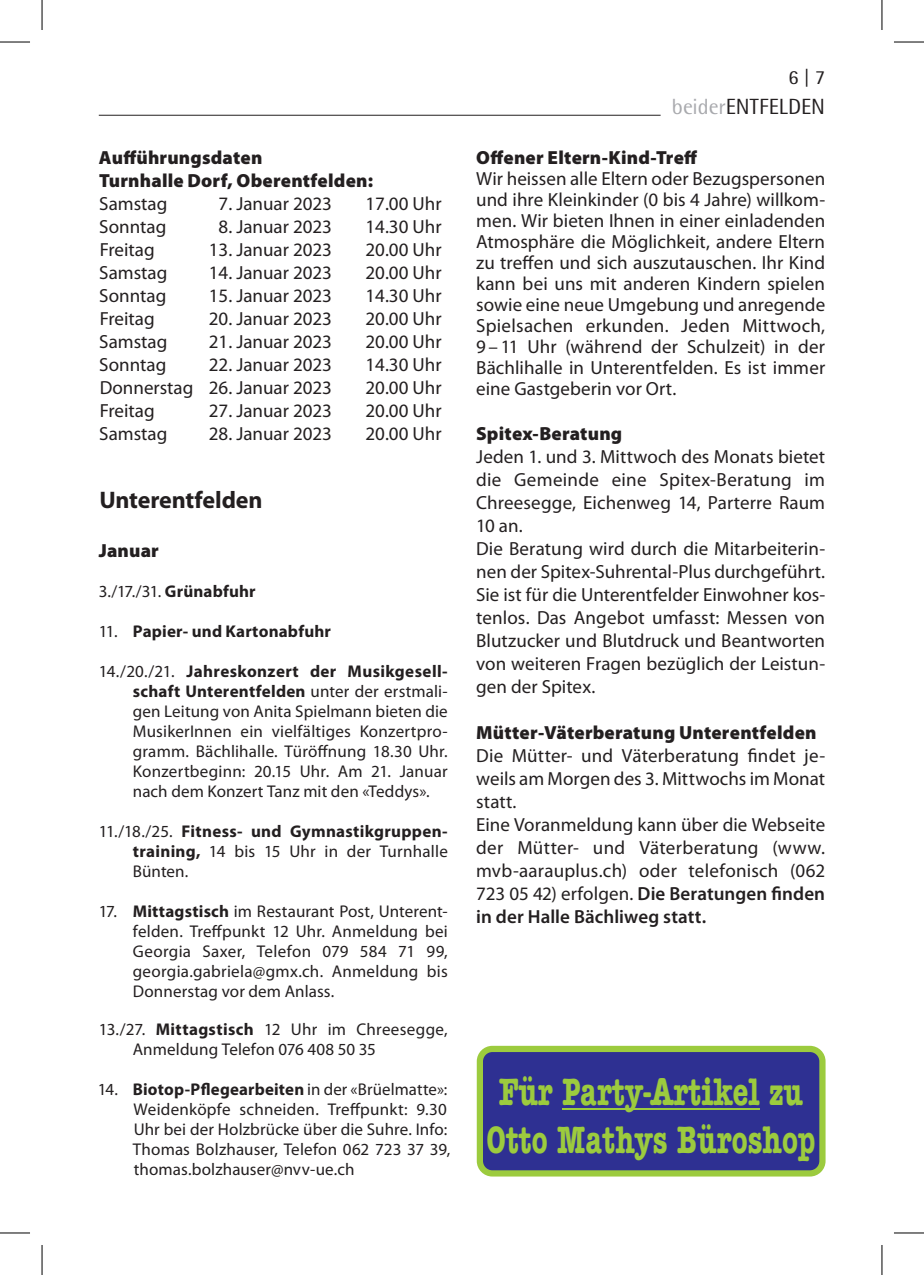
<style>
.page{position:relative;width:924px;height:1275px;background:#fff}
.page>*{position:absolute;margin:0;border:0;box-sizing:border-box;transform-origin:0 0}
.t1{font:700 39.4px/47.8px "Amer Typewriter IT Cby BT";color:#9ccb3e;text-align:center;scale:.69 1}
.t2{font:700 24px "Myriad Pro";letter-spacing:-.005em;color:#231f20}
.t3{font:22px "Rotis Semi Sans Std";letter-spacing:-.005em;color:#231f20}
.t4{font:20px "Rotis Semi Sans Std";color:#231f20}
.t5{font:19px/23px "Myriad Pro";color:#231f20}
.t6{font:900 19px/23px "Myriad Pro";letter-spacing:.01em;color:#231f20}
.t7{font:17px/20px "Myriad Pro";letter-spacing:.01em;color:#231f20;text-align:justify}
.t8{font:700 17px "Myriad Pro";letter-spacing:.01em;color:#231f20}
.s1{font-weight:700}
.s2{font-weight:400}
.s3{color:#a8a9ad}
.s4{font-weight:600}
</style>
<div class="page">
<hr style="left:99px;top:115px;width:561px;height:1px;background:#231f20">
<div style="left:479px;top:1049px;width:343px;height:124px;background:#2e3092;border-radius:12px"></div>
<div style="left:476px;top:1045px;width:349px;height:131px;border:6px solid #9ccb3e;border-radius:12px"></div>
<hr style="left:561px;top:1108px;width:198px;height:2px;background:#9ccb3e">
<hr style="left:0;top:42px;width:30px;height:1px;background:#000">
<hr style="left:893px;top:42px;width:30px;height:1px;background:#000">
<hr style="left:0;top:1232px;width:30px;height:1px;background:#000">
<hr style="left:893px;top:1232px;width:30px;height:1px;background:#000">
<hr style="left:42px;top:0;width:1px;height:30px;background:#000">
<hr style="left:42px;top:1245px;width:1px;height:30px;background:#000">
<hr style="left:881px;top:0;width:1px;height:30px;background:#000">
<hr style="left:881px;top:1245px;width:1px;height:30px;background:#000">
<p class="t6" style="left:99px;top:145px;width:275px">Aufführungsdaten<br>Turnhalle Dorf, Oberentfelden:</p>
<p class="t5" style="left:99px;top:192px;width:70px">Samstag</p>
<p class="t5" style="left:218px;top:192px;width:115px">7. Januar 2023</p>
<p class="t5" style="left:365px;top:192px;width:77px">17.00 Uhr</p>
<p class="t5" style="left:99px;top:215px;width:68px">Sonntag</p>
<p class="t5" style="left:218px;top:215px;width:115px">8. Januar 2023</p>
<p class="t5" style="left:365px;top:215px;width:77px">14.30 Uhr</p>
<p class="t5" style="left:100px;top:238px;width:56px">Freitag</p>
<p class="t5" style="left:209px;top:238px;width:125px">13. Januar 2023</p>
<p class="t5" style="left:365px;top:238px;width:77px">20.00 Uhr</p>
<p class="t5" style="left:99px;top:261px;width:70px">Samstag</p>
<p class="t5" style="left:209px;top:261px;width:125px">14. Januar 2023</p>
<p class="t5" style="left:365px;top:261px;width:77px">20.00 Uhr</p>
<p class="t5" style="left:99px;top:284px;width:68px">Sonntag</p>
<p class="t5" style="left:209px;top:284px;width:125px">15. Januar 2023</p>
<p class="t5" style="left:365px;top:284px;width:77px">14.30 Uhr</p>
<p class="t5" style="left:100px;top:307px;width:56px">Freitag</p>
<p class="t5" style="left:209px;top:307px;width:125px">20. Januar 2023</p>
<p class="t5" style="left:365px;top:307px;width:77px">20.00 Uhr</p>
<p class="t5" style="left:99px;top:330px;width:70px">Samstag</p>
<p class="t5" style="left:209px;top:330px;width:125px">21. Januar 2023</p>
<p class="t5" style="left:365px;top:330px;width:77px">20.00 Uhr</p>
<p class="t5" style="left:99px;top:353px;width:68px">Sonntag</p>
<p class="t5" style="left:209px;top:353px;width:125px">22. Januar 2023</p>
<p class="t5" style="left:365px;top:353px;width:77px">14.30 Uhr</p>
<p class="t5" style="left:100px;top:376px;width:234px">Donnerstag 26. Januar 2023</p>
<p class="t5" style="left:365px;top:376px;width:77px">20.00 Uhr</p>
<p class="t5" style="left:100px;top:399px;width:56px">Freitag</p>
<p class="t5" style="left:209px;top:399px;width:125px">27. Januar 2023</p>
<p class="t5" style="left:365px;top:399px;width:77px">20.00 Uhr</p>
<p class="t5" style="left:99px;top:422px;width:70px">Samstag</p>
<p class="t5" style="left:209px;top:422px;width:125px">28. Januar 2023</p>
<p class="t5" style="left:365px;top:422px;width:77px">20.00 Uhr</p>
<p class="t2" style="left:99px;top:485px;width:164px">Unterentfelden</p>
<p class="t6" style="left:99px;top:538px;width:62px">Januar</p>
<p class="t7" style="left:99px;top:581px;width:158px">3./17./31. <span class="s1">Grünabfuhr</span></p>
<p class="t8" style="left:99px;top:620px;width:234px"><span class="s2">11.</span> Papier- und Kartonabfuhr</p>
<p class="t7" style="left:133px;top:661px;width:316px;text-indent:-34px">14./20./21. <span class="s1">Jahreskonzert der Musikgesell&shy;schaft Unterentfelden</span> unter der erstmali&shy;gen Leitung von Anita Spielmann bieten die MusikerInnen ein vielfältiges Konzertpro&shy;gramm. Bächlihalle. Türöffnung 18.30 Uhr.<br>Konzertbeginn: 20.15 Uhr. Am 21. Januar nach dem Konzert Tanz mit den «Teddys».</p>
<p class="t7" style="left:133px;top:821px;width:316px;text-indent:-34px">11./18./25. <span class="s1">Fitness- und Gymnastikgruppen&shy;training,</span> 14 bis 15 Uhr in der Turnhalle Bünten.</p>
<p class="t7" style="left:133px;top:901px;width:316px;text-indent:-34px">17. <span class="s1">Mittagstisch</span> im Restaurant Post, Unterent&shy;felden. Treffpunkt 12 Uhr. Anmeldung bei Georgia Saxer, Telefon 079 584 71 99, georgia.gabriela@gmx.ch. Anmeldung bis Donnerstag vor dem Anlass.</p>
<p class="t7" style="left:133px;top:1019px;width:316px;text-indent:-34px">13./27. <span class="s1">Mittagstisch</span> 12 Uhr im Chreesegge,<br>Anmeldung Telefon 076 408 50 35</p>
<p class="t7" style="left:133px;top:1079px;width:319px;text-align:left;text-indent:-35px">14. <span class="s1">Biotop-Pflegearbeiten</span> in der «Brüelmatte»:<br>Weidenköpfe schneiden. Treffpunkt: 9.30<br>Uhr bei der Holzbrücke über die Suhre. Info:<br>Thomas Bolzhauser, Telefon 062 723 37 39, thomas.bolzhauser@nvv-ue.ch</p>
<p class="t4" style="left:788px;top:66px;width:38px">6 | 7</p>
<p class="t3" style="left:671px;top:93px;width:155px"><span class="s3">beider</span>ENTFELDEN</p>
<p class="t6" style="left:476px;top:146px;width:222px">Offener Eltern-Kind-Treff</p>
<p class="t5" style="left:476px;top:168px;width:350px;line-height:21px;text-align:justify">Wir heissen alle Eltern oder Bezugspersonen und ihre Kleinkinder (0 bis 4 Jahre) willkom&shy;men. Wir bieten Ihnen in einer einladenden Atmosphäre die Möglichkeit, andere Eltern zu treffen und sich auszutauschen. Ihr Kind kann bei uns mit anderen Kindern spielen sowie eine neue Umgebung und anregende Spielsachen erkunden. Jeden Mittwoch, 9 – 11 Uhr (während der Schulzeit) in der Bächlihalle in Unterentfelden. Es ist immer eine Gastgeberin vor Ort.</p>
<p class="t6" style="left:476px;top:421px;width:147px">Spitex-Beratung</p>
<p class="t5" style="left:476px;top:445px;width:350px">Jeden 1. und 3. Mittwoch des Monats bietet die Gemeinde eine Spitex-Beratung im Chreesegge, Eichenweg 14, Parterre Raum 10 an.<br>Die Beratung wird durch die Mitarbeiterin&shy;nen der Spitex-Suhrental-Plus durchgeführt.<br>Sie ist für die Unterentfelder Einwohner kos&shy;tenlos. Das Angebot umfasst: Messen von Blutzucker und Blutdruck und Beantworten von weiteren Fragen bezüglich der Leistun&shy;gen der Spitex.</p>
<p class="t6" style="left:476px;top:720px;width:342px">Mütter-Väterberatung Unterentfelden</p>
<p class="t5" style="left:476px;top:744px;width:350px">Die Mütter- und Väterberatung findet je&shy;weils am Morgen des 3. Mittwochs im Monat statt.<br>Eine Voranmeldung kann über die Webseite der Mütter- und Väterberatung (www. mvb-aarauplus.ch) oder telefonisch (062<br>723 05 42) erfolgen. <span class="s4">Die Beratungen finden in der Halle Bächliweg statt.</span></p>
<h1 class="t1" style="left:486px;top:1066px;width:478px">Für Party-Artikel zu<br>Otto Mathys Büroshop</h1>
</div>
